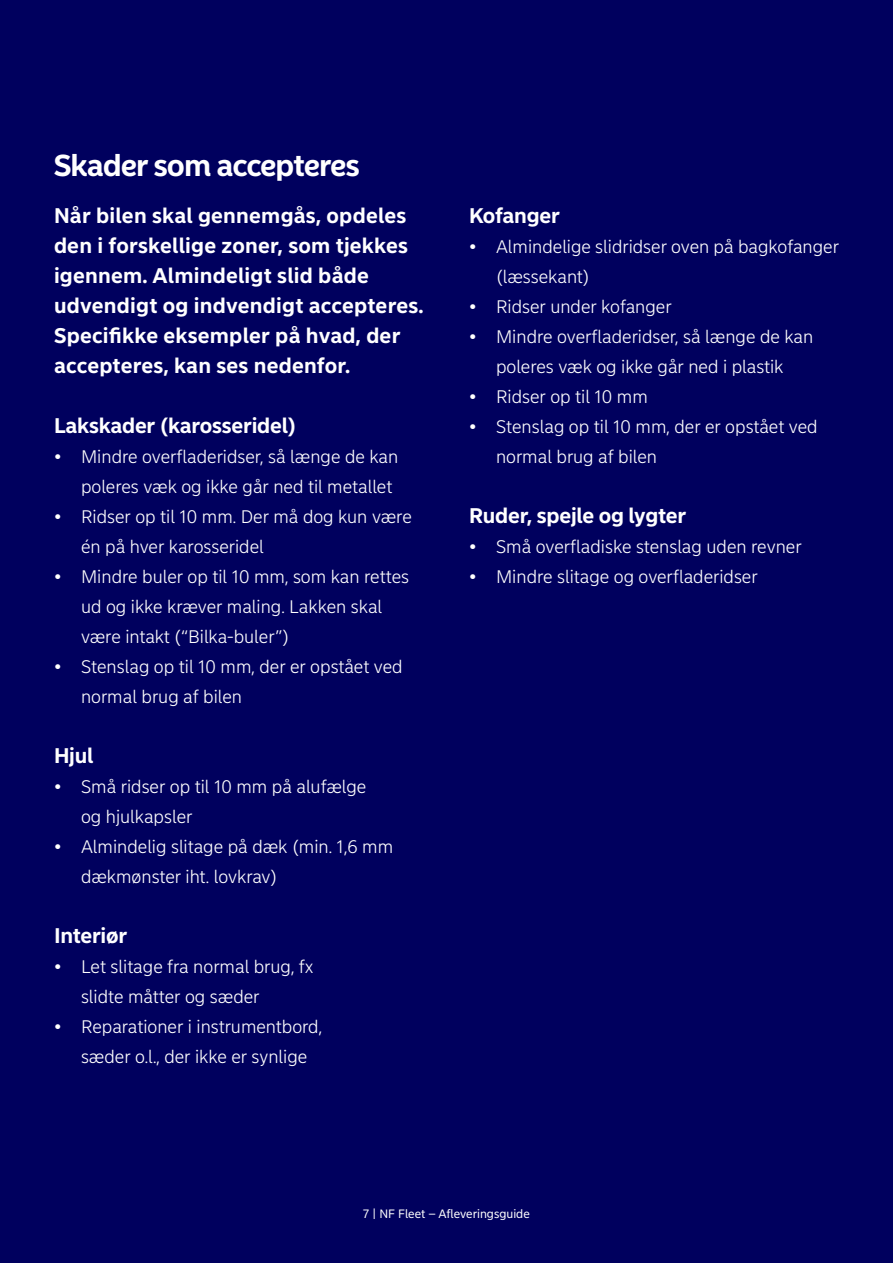
<style>
.page{position:relative;width:893px;height:1263px;background:#00005e}
.page>*{position:absolute;margin:0;border:0;box-sizing:border-box;transform-origin:0 0}
.Overskrift{font:700 30px "Nordea Sans Large";letter-spacing:-.01em;color:#fff}
.Mellem_rubrik{font:700 21px/30px "Nordea Sans Small";letter-spacing:.01em;color:#fff}
.Mellem_rubrik-2{font:700 21px "Nordea Sans Small";letter-spacing:-.01em;color:#fff}
.t1{font:300 18px/30px "Nordea Sans Small";color:#fff}
.t2{font:12px "Nordea Sans Small";color:#fff}
</style>
<div class="page">
<p class="Overskrift" style="left:54px;top:147px;width:307px">Skader som accepteres</p>
<p class="Mellem_rubrik" style="left:54px;top:201px;width:371px">Når bilen skal gennemgås, opdeles den i forskellige zoner, som tjekkes igennem. Almindeligt slid både udvendigt og indvendigt accepteres.<br>Specifikke eksempler på hvad, der accepteres, kan ses nedenfor.</p>
<p class="Mellem_rubrik-2" style="left:54px;top:413px;width:244px">Lakskader (karosseridel)</p>
<p class="t1" style="left:81px;top:442px;width:319px;text-indent:-27px">• Mindre overfladeridser, så længe de kan poleres væk og ikke går ned til metallet</p>
<p class="t1" style="left:81px;top:502px;width:332px;text-indent:-27px">• Ridser op til 10 mm. Der må dog kun være én på hver karosseridel</p>
<p class="t1" style="left:81px;top:562px;width:330px;text-indent:-27px">• Mindre buler op til 10 mm, som kan rettes ud og ikke kræver maling. Lakken skal være intakt (“Bilka-buler”)</p>
<p class="t1" style="left:81px;top:652px;width:323px;text-indent:-27px">• Stenslag op til 10 mm, der er opstået ved normal brug af bilen</p>
<p class="Mellem_rubrik" style="left:54px;top:741px;width:41px">Hjul</p>
<p class="t1" style="left:81px;top:772px;width:287px;text-indent:-27px">• Små ridser op til 10 mm på alufælge og hjulkapsler</p>
<p class="t1" style="left:81px;top:832px;width:314px;text-indent:-27px">• Almindelig slitage på dæk (min. 1,6 mm dækmønster iht. lovkrav)</p>
<p class="Mellem_rubrik-2" style="left:54px;top:923px;width:75px">Interiør</p>
<p class="t1" style="left:81px;top:952px;width:234px;text-indent:-27px">• Let slitage fra normal brug, fx slidte måtter og sæder</p>
<p class="t1" style="left:81px;top:1012px;width:243px;text-indent:-27px">• Reparationer i instrumentbord, sæder o.l., der ikke er synlige</p>
<p class="Mellem_rubrik-2" style="left:469px;top:203px;width:92px">Kofanger</p>
<p class="t1" style="left:496px;top:232px;width:344px;text-indent:-27px">• Almindelige slidridser oven på bagkofanger (læssekant)</p>
<p class="t1" style="left:469px;top:292px;width:204px">• Ridser under kofanger</p>
<p class="t1" style="left:469px;top:322px;width:346px;text-align:center">• Mindre overfladeridser, så længe de kan poleres væk og ikke går ned i plastik</p>
<p class="t1" style="left:469px;top:382px;width:180px">• Ridser op til 10 mm</p>
<p class="t1" style="left:496px;top:412px;width:323px;text-indent:-27px">• Stenslag op til 10 mm, der er opstået ved normal brug af bilen</p>
<p class="Mellem_rubrik-2" style="left:469px;top:503px;width:219px">Ruder, spejle og lygter</p>
<p class="t1" style="left:469px;top:532px;width:334px">• Små overfladiske stenslag uden revner</p>
<p class="t1" style="left:469px;top:562px;width:290px">• Mindre slitage og overfladeridser</p>
<p class="t2" style="left:363px;top:1206px;width:168px">7 | NF Fleet – Afleveringsguide</p>
</div>
